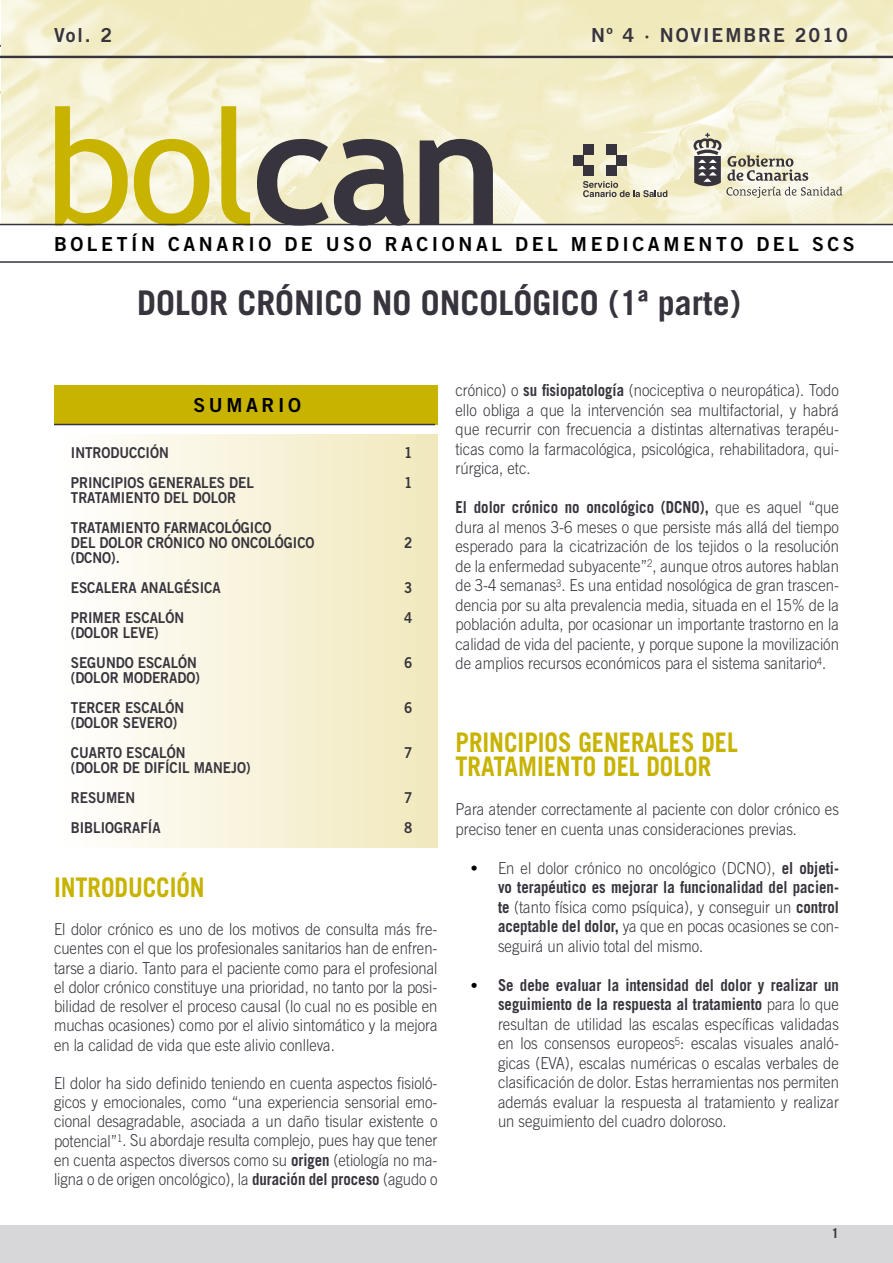
<style>
.page{position:relative;width:893px;height:1263px;background:#fff}
.page>*{position:absolute;margin:0;border:0;box-sizing:border-box;transform-origin:0 0}
.t1{font:700 34.05px "Trade Gothic";color:#38343d}
.t2{font:700 27px/24px "Trade Gothic";color:#c7b300;scale:.9 1}
.t3{font:19.35px "Trade Gothic Bold Two";letter-spacing:.185em;color:#000}
.t4{font:19.35px "Trade Gothic Bold Two";letter-spacing:.1em;color:#38343d}
.t5{font:300 16.5px/19.5px "Trade Gothic";color:#38343d;text-align:justify;scale:.9 1}
.t6{font:15px/30px "Trade Gothic Bold Two";color:#38343d;scale:.9 1}
.t7{font:700 13.5px "Trade Gothic";color:#38343d}
.s1{font-weight:700}
.s2{font-family:"Times";font-weight:400;font-size:18px;color:#000}
.s3{font-family:"Times";font-weight:700;font-size:18px;color:#000}
</style>
<div class="page">
<div style="left:0;top:1225px;width:893px;height:38px;background:#d7d6d8"></div>
<hr style="left:0;top:45px;width:893px;height:2px;background:#38343d">
<img style="left:2px;top:0;width:891px;height:224px">
<div style="left:54px;top:385px;width:383px;height:39px;background:#c7b300"></div>
<svg style="left:55px;top:106px;width:73px;height:120px;background:#e0d679"></svg>
<svg style="left:134px;top:139px;width:75px;height:87px;background:#dfd473"></svg>
<svg style="left:221px;top:106px;width:29px;height:120px;background:#dccf64"></svg>
<svg style="left:257px;top:139px;width:153px;height:87px;background:#928e83"></svg>
<svg style="left:420px;top:139px;width:73px;height:85px;background:#848078"></svg>
<div style="left:584px;top:144px;width:10px;height:11px;background:#38343d"></div>
<div style="left:573px;top:155px;width:11px;height:11px;background:#38343d"></div>
<div style="left:584px;top:166px;width:10px;height:10px;background:#38343d"></div>
<div style="left:606px;top:144px;width:11px;height:11px;background:#38343d"></div>
<div style="left:617px;top:155px;width:10px;height:11px;background:#38343d"></div>
<div style="left:606px;top:166px;width:11px;height:10px;background:#38343d"></div>
<svg style="left:583px;top:181px;width:84px;height:16px"></svg>
<svg style="left:693px;top:133px;width:149px;height:65px;background:#d2cfbe"></svg>
<hr style="left:0;top:224px;width:893px;height:1px;background:#38343d">
<hr style="left:0;top:261px;width:893px;height:2px;background:#38343d">
<hr style="left:54px;top:424px;width:381px;height:1px;background:#38343d">
<div style="left:54px;top:434px;width:383px;height:413px;background:linear-gradient(to right,#fff,#f1e8bc)"></div>
<hr style="left:0;top:56px;width:893px;height:2px;background:#38343d">
<p class="t4" style="left:54px;top:23px;width:60px">Vol. 2</p>
<p class="t4" style="left:591px;top:23px;width:258px">Nº 4 · NOVIEMBRE 2010</p>
<p class="t3" style="left:54px;top:232px;width:802px">BOLETÍN CANARIO DE USO RACIONAL DEL MEDICAMENTO DEL SCS</p>
<h1 class="t1" style="left:137px;top:282px;width:605px">DOLOR CRÓNICO NO ONCOLÓGICO (1ª parte)</h1>
<p class="t3" style="left:193px;top:393px;width:109px">SUMARIO</p>
<p class="t6" style="left:71px;top:438px;width:205px">INTRODUCCIÓN<br>PRINCIPIOS GENERALES DEL</p>
<p class="t6" style="left:71px;top:483px;width:225px">TRATAMIENTO DEL DOLOR<br>TRATAMIENTO FARMACOLÓGICO</p>
<p class="t6" style="left:71px;top:535px;width:272px;line-height:15px">DEL DOLOR CRÓNICO NO ONCOLÓGICO (DCNO).</p>
<p class="t6" style="left:71px;top:573px;width:168px">ESCALERA ANALGÉSICA<br>PRIMER ESCALÓN</p>
<p class="t6" style="left:71px;top:618px;width:141px">(DOLOR LEVE)<br>SEGUNDO ESCALÓN</p>
<p class="t6" style="left:71px;top:663px;width:145px">(DOLOR MODERADO)<br>TERCER ESCALÓN</p>
<p class="t6" style="left:71px;top:708px;width:129px">(DOLOR SEVERO)<br>CUARTO ESCALÓN</p>
<p class="t6" style="left:71px;top:753px;width:201px">(DOLOR DE DIFÍCIL MANEJO)<br>RESUMEN<br>BIBLIOGRAFÍA</p>
<h2 class="t2" style="left:54px;top:875px;width:169px">INTRODUCCIÓN</h2>
<p class="t5" style="left:54px;top:919px;width:428px">El dolor crónico es uno de los motivos de consulta más fre&shy;cuentes con el que los profesionales sanitarios han de enfren&shy;tarse a diario. Tanto para el paciente como para el profesional el dolor crónico constituye una prioridad, no tanto por la posi&shy;bilidad de resolver el proceso causal (lo cual no es posible en muchas ocasiones) como por el alivio sintomático y la mejora en la calidad de vida que este alivio conlleva.</p>
<p class="t5" style="left:54px;top:1073px;width:428px">El dolor ha sido definido teniendo en cuenta aspectos fisioló&shy;gicos y emocionales, como “una experiencia sensorial emo&shy;cional desagradable, asociada a un daño tisular existente o potencial”<sup>1</sup>. Su abordaje resulta complejo, pues hay que tener en cuenta aspectos diversos como su <span class="s1">origen</span> (etiología no ma&shy;ligna o de origen oncológico), la <span class="s1">duración del proceso</span> (agudo o</p>
<p class="t6" style="left:404px;top:437px;width:11px">1<br>1</p>
<p class="t6" style="left:404px;top:527px;width:11px">2</p>
<p class="t6" style="left:404px;top:572px;width:11px">3<br>4</p>
<p class="t6" style="left:404px;top:647px;width:11px">6</p>
<p class="t6" style="left:404px;top:692px;width:11px">6</p>
<p class="t6" style="left:404px;top:737px;width:11px">7</p>
<p class="t6" style="left:404px;top:782px;width:11px">7<br>8</p>
<p class="t5" style="left:455px;top:381px;width:428px">crónico) o <span class="s1">su fisiopatología</span> (nociceptiva o neuropática). Todo ello obliga a que la intervención sea multifactorial, y habrá que recurrir con frecuencia a distintas alternativas terapéu&shy;ticas como la farmacológica, psicológica, rehabilitadora, qui&shy;rúrgica, etc.</p>
<p class="t5" style="left:455px;top:498px;width:428px"><span class="s1">El dolor crónico no oncológico (DCNO),</span> que es aquel “que dura al menos 3-6 meses o que persiste más allá del tiempo esperado para la cicatrización de los tejidos o la resolución de la enfermedad subyacente”<sup>2</sup>, aunque otros autores hablan de 3-4 semanas<sup>3</sup>. Es una entidad nosológica de gran trascen&shy;dencia por su alta prevalencia media, situada en el 15% de la población adulta, por ocasionar un importante trastorno en la calidad de vida del paciente, y porque supone la movilización de amplios recursos económicos para el sistema sanitario<sup>4</sup>.</p>
<h2 class="t2" style="left:455px;top:730px;width:315px">PRINCIPIOS GENERALES DEL<br>TRATAMIENTO DEL DOLOR</h2>
<p class="t5" style="left:455px;top:799px;width:428px">Para atender correctamente al paciente con dolor crónico es preciso tener en cuenta unas consideraciones previas.</p>
<p class="t5" style="left:498px;top:858px;width:380px;text-indent:-27px"><span class="s2">•</span> En el dolor crónico no oncológico (DCNO), <span class="s1">el objeti&shy;vo terapéutico es mejorar la funcionalidad del pacien&shy;te</span> (tanto física como psíquica), y conseguir un <span class="s1">control aceptable del dolor,</span> ya que en pocas ocasiones se con&shy;seguirá un alivio total del mismo.</p>
<p class="t5" style="left:498px;top:975px;width:380px;text-indent:-27px"><span class="s3">•</span> <span class="s1">Se debe evaluar la intensidad del dolor y realizar un seguimiento de la respuesta al tratamiento</span> para lo que resultan de utilidad las escalas específicas validadas en los consensos europeos<sup>5</sup>: escalas visuales analó&shy;gicas (EVA), escalas numéricas o escalas verbales de clasificación de dolor. Estas herramientas nos permiten además evaluar la respuesta al tratamiento y realizar un seguimiento del cuadro doloroso.</p>
<p class="t7" style="left:832px;top:1225px;width:9px">1</p>
</div>
